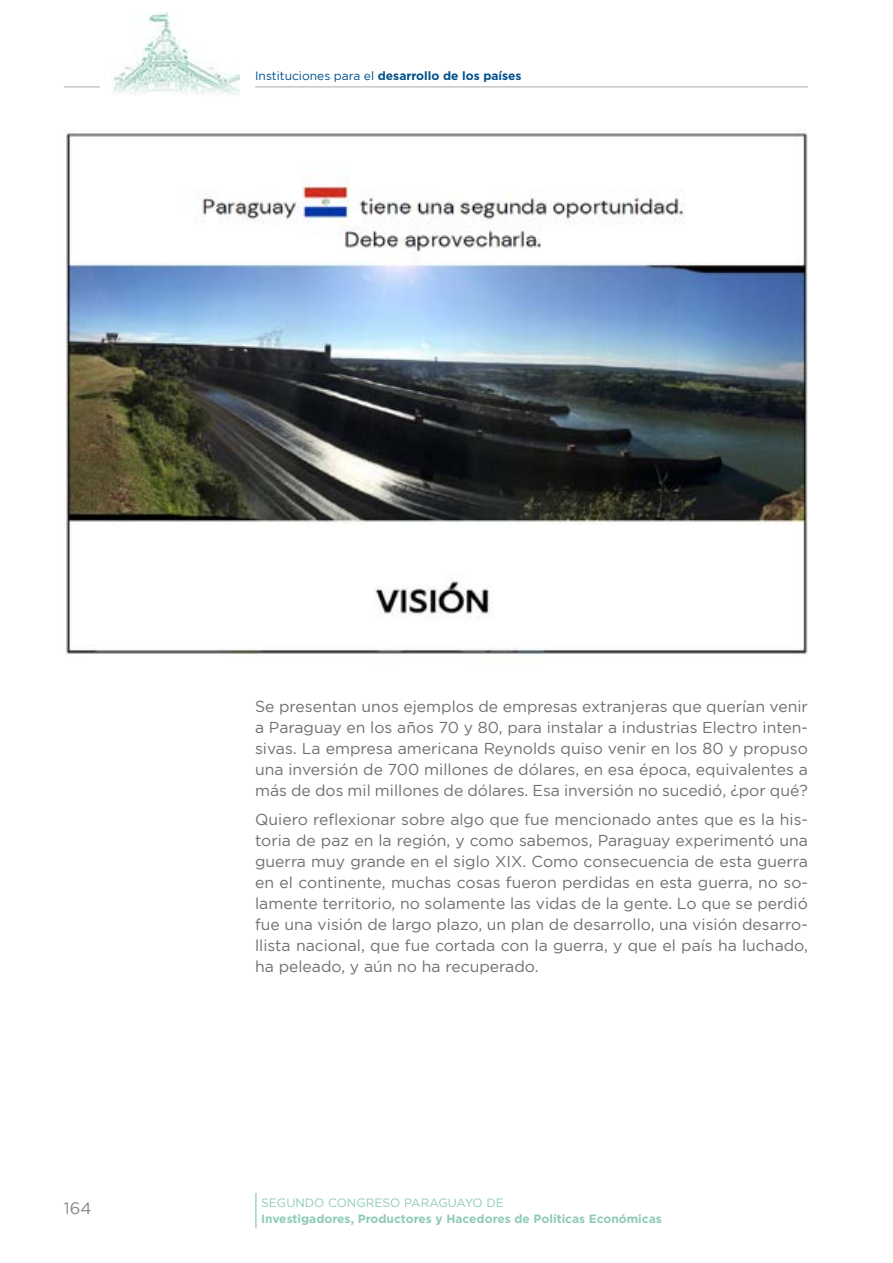
<style>
.page{position:relative;width:893px;height:1263px;background:#fff}
.page>*{position:absolute;margin:0;border:0;box-sizing:border-box;transform-origin:0 0}
.t1{font:16.5px "Homepage Baukasten";color:#878787}
.t2{font:15.75px/21px "Homepage Baukasten";color:#706f6f;text-align:justify}
.t3{font:700 12px "Homepage Baukasten";color:#8ecbb7}
.t4{font:700 12px "Homepage Baukasten";color:#00508b}
.t5{font:12px "Homepage Baukasten";color:#8ecbb7}
.s1{font-weight:400}
</style>
<div class="page">
<hr style="left:255px;top:1193px;width:2px;height:35px;background:#a1d3c2">
<img style="left:111px;top:13px;width:128px;height:82px">
<hr style="left:255px;top:86px;width:553px;height:2px;background:#c6c6c6">
<hr style="left:64px;top:86px;width:36px;height:2px;background:#c6c6c6">
<img style="left:64px;top:131px;width:744px;height:523px">
<p class="t4" style="left:255px;top:69px;width:268px"><span class="s1">Instituciones para el</span> desarrollo de los países</p>
<p class="t2" style="left:255px;top:695px;width:554px">Se presentan unos ejemplos de empresas extranjeras que querían venir a Paraguay en los años 70 y 80, para instalar a industrias Electro inten&shy;sivas. La empresa americana Reynolds quiso venir en los 80 y propuso una inversión de 700 millones de dólares, en esa época, equivalentes a más de dos mil millones de dólares. Esa inversión no sucedió, ¿por qué?</p>
<p class="t2" style="left:255px;top:809px;width:554px">Quiero reflexionar sobre algo que fue mencionado antes que es la his&shy;toria de paz en la región, y como sabemos, Paraguay experimentó una guerra muy grande en el siglo XIX. Como consecuencia de esta guerra en el continente, muchas cosas fueron perdidas en esta guerra, no so&shy;lamente territorio, no solamente las vidas de la gente. Lo que se perdió fue una visión de largo plazo, un plan de desarrollo, una visión desarro&shy;llista nacional, que fue cortada con la guerra, y que el país ha luchado, ha peleado, y aún no ha recuperado.</p>
<p class="t1" style="left:64px;top:1199px;width:29px">164</p>
<p class="t5" style="left:261px;top:1196px;width:244px">SEGUNDO CONGRESO PARAGUAYO DE</p>
<p class="t3" style="left:261px;top:1212px;width:402px">Investigadores, Productores y Hacedores de Políticas Económicas</p>
</div>
